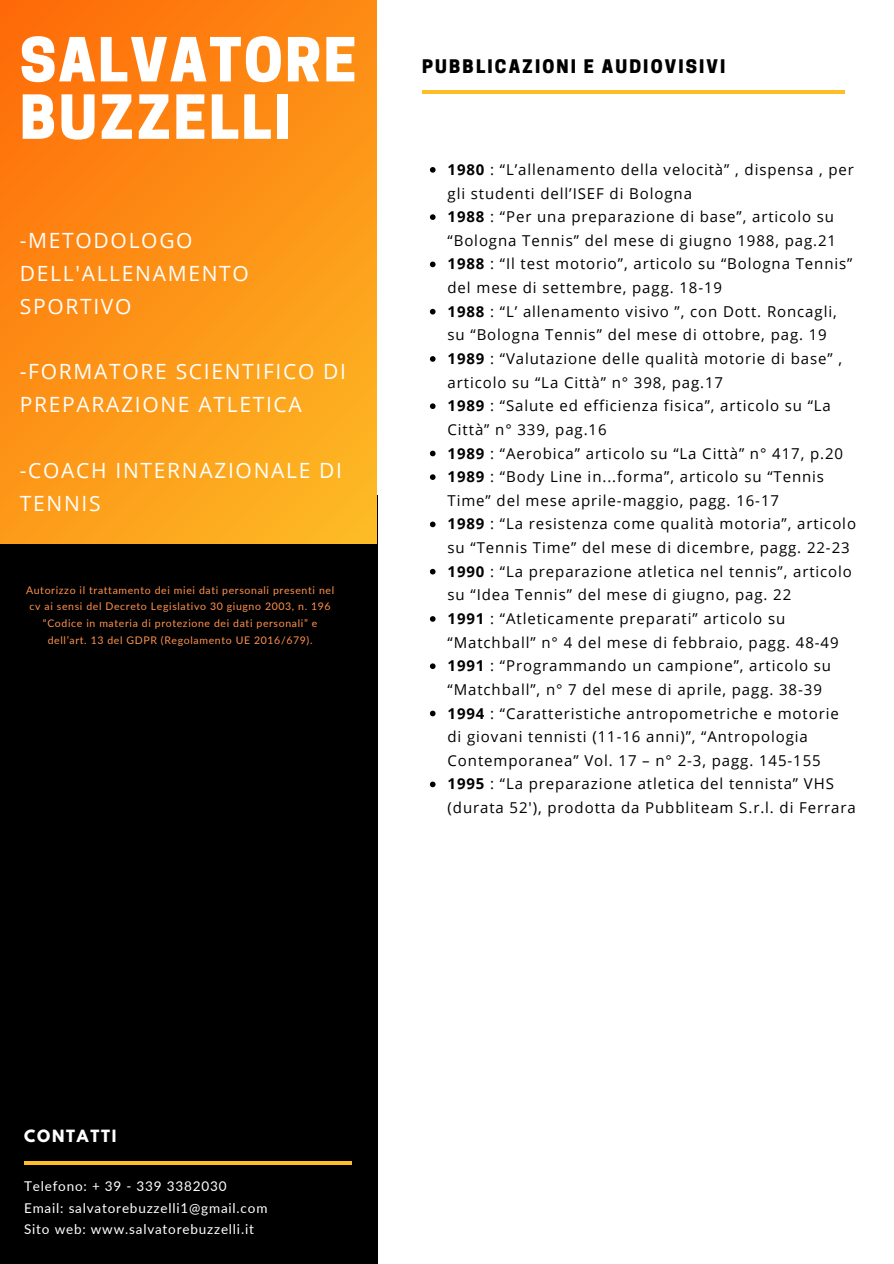
<style>
.page{position:relative;width:894px;height:1264px;background:#fff}
.page>*{position:absolute;margin:0;border:0;box-sizing:border-box;transform-origin:0 0}
.t1{font:800 57px/57.3px "Cooper Hewitt";letter-spacing:.04em;color:#fff}
.t2{font:21px/32.8px "Open Sans";letter-spacing:.08em;color:#fff}
.t3{font:800 17.55px "Cooper Hewitt";letter-spacing:.12em;color:#000}
.t4{font:15px/23.7px "Open Sans";letter-spacing:.06em;color:#000}
.t5{font:700 15px "League Spartan";letter-spacing:.12em;color:#fff}
.t6{font:13.5px/21.3px "Lato";letter-spacing:.06em;color:#fff}
.t7{font:10.5px/16.6px "Lato";letter-spacing:.06em;color:#ff914d;text-align:center}
.s1{font-weight:700}
</style>
<div class="page">
<div style="left:0;top:495px;width:377px;height:768px;background:#000"></div>
<svg style="left:0;top:0;width:377px;height:543px;background:#fd9216"></svg>
<svg style="left:430px;top:167px;width:5px;height:6px"></svg>
<svg style="left:430px;top:214px;width:5px;height:6px"></svg>
<svg style="left:430px;top:261px;width:5px;height:6px"></svg>
<svg style="left:430px;top:309px;width:5px;height:5px"></svg>
<svg style="left:430px;top:356px;width:5px;height:6px"></svg>
<svg style="left:430px;top:403px;width:5px;height:6px"></svg>
<svg style="left:430px;top:450px;width:5px;height:6px"></svg>
<svg style="left:430px;top:474px;width:5px;height:6px"></svg>
<svg style="left:430px;top:521px;width:5px;height:6px"></svg>
<svg style="left:430px;top:569px;width:5px;height:5px"></svg>
<svg style="left:430px;top:616px;width:5px;height:5px"></svg>
<svg style="left:430px;top:663px;width:5px;height:6px"></svg>
<svg style="left:430px;top:710px;width:5px;height:6px"></svg>
<svg style="left:430px;top:781px;width:5px;height:6px"></svg>
<hr style="left:422px;top:91px;width:422px;height:3px;background:#fdbe26">
<svg style="left:24px;top:1161px;width:327px;height:3px"></svg>
<p class="t1" style="left:20px;top:38px;width:338px">SALVATORE<br>BUZZELLI</p>
<p class="t2" style="left:20px;top:223px;width:230px">-METODOLOGO<br>DELL'ALLENAMENTO<br>SPORTIVO</p>
<p class="t2" style="left:20px;top:355px;width:328px">-FORMATORE SCIENTIFICO DI<br>PREPARAZIONE ATLETICA</p>
<p class="t2" style="left:20px;top:453px;width:324px">-COACH INTERNAZIONALE DI<br>TENNIS</p>
<p class="t7" style="left:26px;top:581px;width:309px">Autorizzo il trattamento dei miei dati personali presenti nel cv ai sensi del Decreto Legislativo 30 giugno 2003, n. 196 “Codice in materia di protezione dei dati personali” e dell’art. 13 del GDPR (Regolamento UE 2016/679).</p>
<p class="t3" style="left:422px;top:60px;width:304px">PUBBLICAZIONI E AUDIOVISIVI</p>
<h1 class="t4" style="left:447px;top:157px;width:408px"><span class="s1">1980</span> : “L’allenamento della velocità” , dispensa , per gli studenti dell’ISEF di Bologna</h1>
<h2 class="t4" style="left:447px;top:204px;width:390px"><span class="s1">1988</span> : “Per una preparazione di base”, articolo su “Bologna Tennis” del mese di giugno 1988, pag.21</h2>
<h2 class="t4" style="left:447px;top:252px;width:406px"><span class="s1">1988</span> : “Il test motorio”, articolo su “Bologna Tennis” del mese di settembre, pagg. 18-19</h2>
<h2 class="t4" style="left:447px;top:299px;width:390px"><span class="s1">1988</span> : “L’ allenamento visivo ”, con Dott. Roncagli, su “Bologna Tennis” del mese di ottobre, pag. 19</h2>
<p class="t4" style="left:447px;top:346px;width:396px"><span class="s1">1989</span> : “Valutazione delle qualità motorie di base” , articolo su “La Città” n° 398, pag.17</p>
<p class="t4" style="left:447px;top:393px;width:385px"><span class="s1">1989</span> : “Salute ed efficienza fisica”, articolo su “La<br>Città” n° 339, pag.16</p>
<h4 class="t4" style="left:447px;top:441px;width:397px"><span class="s1">1989</span> : “Aerobica” articolo su “La Città” n° 417, p.20</h4>
<p class="t4" style="left:447px;top:464px;width:378px"><span class="s1">1989</span> : “Body Line in...forma”, articolo su “Tennis<br>Time” del mese aprile-maggio, pagg. 16-17</p>
<h5 class="t4" style="left:447px;top:512px;width:410px"><span class="s1">1989</span> : “La resistenza come qualità motoria”, articolo su “Tennis Time” del mese di dicembre, pagg. 22-23</h5>
<h3 class="t4" style="left:447px;top:559px;width:406px"><span class="s1">1990</span> : “La preparazione atletica nel tennis”, articolo su “Idea Tennis” del mese di giugno, pag. 22</h3>
<p class="t4" style="left:447px;top:606px;width:392px"><span class="s1">1991</span> : “Atleticamente preparati” articolo su “Matchball” n° 4 del mese di febbraio, pagg. 48-49</p>
<p class="t4" style="left:447px;top:653px;width:385px"><span class="s1">1991</span> : “Programmando un campione”, articolo su “Matchball”, n° 7 del mese di aprile, pagg. 38-39</p>
<p class="t4" style="left:447px;top:701px;width:392px"><span class="s1">1994</span> : “Caratteristiche antropometriche e motorie di giovani tennisti (11-16 anni)”, “Antropologia<br>Contemporanea” Vol. 17 – n° 2-3, pagg. 145-155</p>
<p class="t4" style="left:447px;top:771px;width:409px"><span class="s1">1995</span> : “La preparazione atletica del tennista” VHS (durata 52'), prodotta da Pubbliteam S.r.l. di Ferrara</p>
<p class="t5" style="left:24px;top:1128px;width:94px">CONTATTI</p>
<p class="t6" style="left:24px;top:1175px;width:245px">Telefono: + 39 - 339 3382030<br>Email: salvatorebuzzelli1@gmail.com<br>Sito web: www.salvatorebuzzelli.it</p>
</div>
